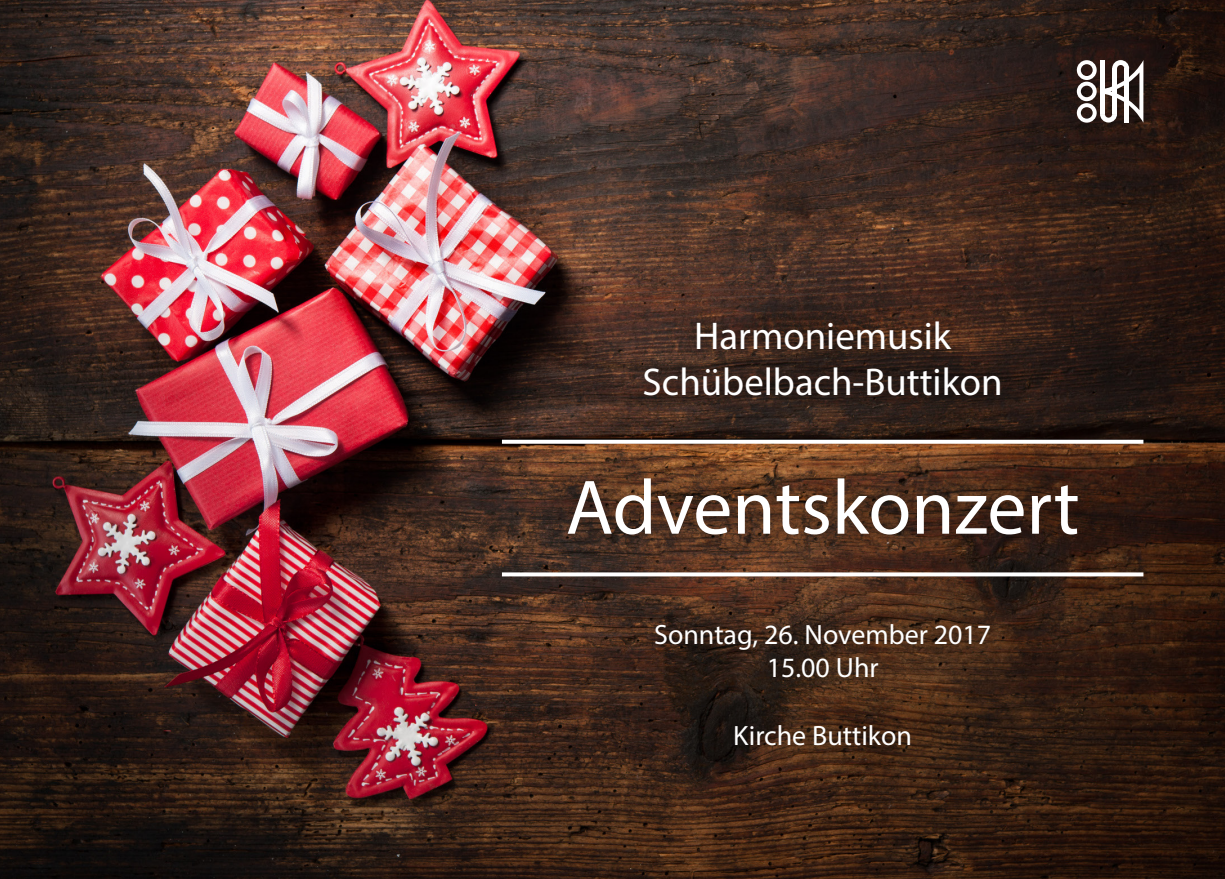
<style>
.page{position:relative;width:1225px;height:879px;background:#fff}
.page>*{position:absolute;margin:0;border:0;box-sizing:border-box;transform-origin:0 0}
.t1{font:700 78px "Merriweather";color:#fff}
.t2{font:300 38.8px/46.6px "Merriweather";color:#fff;text-align:center}
.t3{font:700 28px/33.6px "Merriweather";color:#fff;text-align:center}
.t4{font:300 28px "Merriweather";color:#fff}
</style>
<div class="page">
<img style="left:0;top:0;width:1225px;height:879px">
<img style="left:506px;top:408px;width:634px;height:205px">
<img style="left:612px;top:286px;width:421px;height:149px">
<svg style="left:502px;top:440px;width:641px;height:4px"></svg>
<svg style="left:502px;top:572px;width:641px;height:4px"></svg>
<img style="left:624px;top:590px;width:397px;height:192px">
<svg style="left:1076px;top:60px;width:67px;height:63px"></svg>
<p class="t2" style="left:642px;top:312px;width:362px">Harmoniemusik<br>Schübelbach-Buttikon</p>
<h1 class="t1" style="left:566px;top:459px;width:515px">Adventskonzert</h1>
<p class="t3" style="left:654px;top:617px;width:339px">Sonntag, 26. November 2017<br>15.00 Uhr</p>
<p class="t4" style="left:733px;top:718px;width:180px">Kirche Buttikon</p>
</div>
